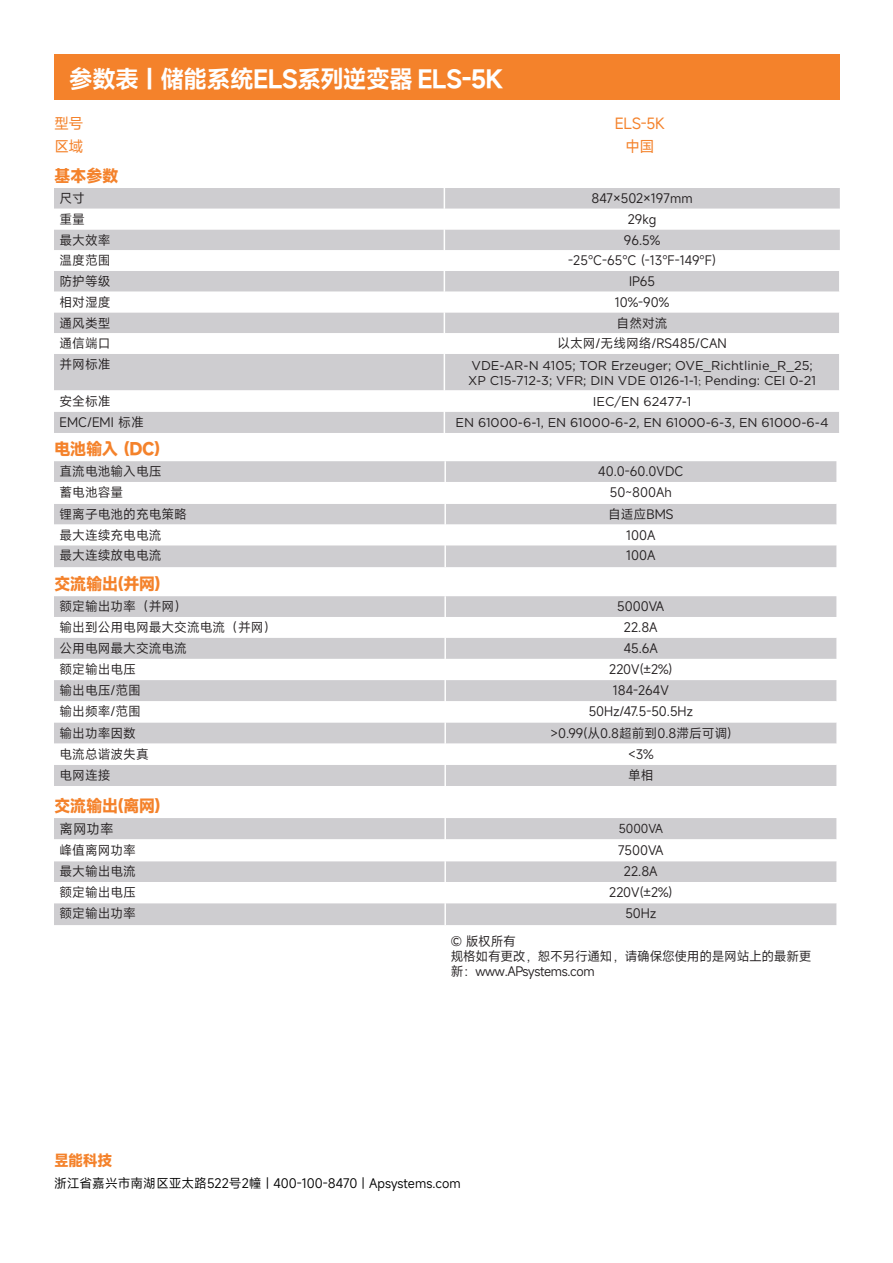
<style>
.page{position:relative;width:893px;height:1263px;background:#fff}
.page>*{position:absolute;margin:0;border:0;box-sizing:border-box;transform-origin:0 0}
.t1{font:600 24px "Mi Sans";letter-spacing:-.03em;color:#fff}
.t2{font:700 16.5px "Mi Sans";letter-spacing:-.035em;color:#f4822b}
.t3{font:15px "Mi Sans";letter-spacing:-.025em;color:#f4822b}
.t4{font:700 15px "Mi Sans";color:#f4822b}
.t5{font:13.5px "Mi Sans";color:#231f20}
.t6{font:12.75px "Mi Sans";color:#231f20}
.t7{font:12.75px "Gotham";color:#231f20}
.t8{font:12.75px/15px "Mi Sans";letter-spacing:-.025em;color:#231f20}
.t9{font:12.75px "Mi Sans";color:#000}
.t10{font:12px "Mi Sans";color:#231f20}
.s1{font-family:"Adobe Song Std";font-weight:300}
</style>
<div class="page">
<div style="left:54px;top:54px;width:785px;height:46px;background:#f4822b"></div>
<div style="left:54px;top:188px;width:786px;height:245px;background:#cecdd0"></div>
<svg style="left:54px;top:209px;width:786px;height:203px"></svg>
<hr style="left:444px;top:354px;width:1px;height:36px;background:#fff">
<svg style="left:444px;top:390px;width:1px;height:43px"></svg>
<hr style="left:839px;top:271px;width:2px;height:21px;background:#fff">
<hr style="left:839px;top:292px;width:2px;height:20px;background:#fff">
<hr style="left:839px;top:312px;width:2px;height:21px;background:#fff">
<hr style="left:839px;top:333px;width:2px;height:21px;background:#fff">
<hr style="left:839px;top:354px;width:2px;height:36px;background:#fff">
<hr style="left:839px;top:390px;width:2px;height:22px;background:#fff">
<hr style="left:839px;top:412px;width:2px;height:21px;background:#fff">
<svg style="left:444px;top:188px;width:1px;height:166px"></svg>
<div style="left:54px;top:461px;width:782px;height:106px;background:#cecdd0"></div>
<svg style="left:54px;top:482px;width:782px;height:63px"></svg>
<hr style="left:444px;top:461px;width:2px;height:21px;background:#fff">
<hr style="left:444px;top:482px;width:2px;height:22px;background:#fff">
<hr style="left:444px;top:504px;width:2px;height:20px;background:#fff">
<hr style="left:444px;top:524px;width:2px;height:21px;background:#fff">
<hr style="left:444px;top:545px;width:2px;height:22px;background:#fff">
<div style="left:54px;top:596px;width:782px;height:190px;background:#cecdd0"></div>
<svg style="left:54px;top:617px;width:782px;height:148px"></svg>
<hr style="left:444px;top:596px;width:2px;height:21px;background:#fff">
<hr style="left:444px;top:617px;width:2px;height:21px;background:#fff">
<hr style="left:444px;top:638px;width:2px;height:21px;background:#fff">
<hr style="left:444px;top:659px;width:2px;height:21px;background:#fff">
<hr style="left:444px;top:680px;width:2px;height:21px;background:#fff">
<hr style="left:444px;top:701px;width:2px;height:21px;background:#fff">
<hr style="left:444px;top:722px;width:2px;height:22px;background:#fff">
<hr style="left:444px;top:744px;width:2px;height:21px;background:#fff">
<hr style="left:444px;top:765px;width:2px;height:21px;background:#fff">
<div style="left:54px;top:818px;width:782px;height:107px;background:#cecdd0"></div>
<svg style="left:54px;top:839px;width:782px;height:64px"></svg>
<hr style="left:444px;top:818px;width:2px;height:21px;background:#fff">
<hr style="left:444px;top:839px;width:2px;height:22px;background:#fff">
<hr style="left:444px;top:861px;width:2px;height:21px;background:#fff">
<hr style="left:444px;top:882px;width:2px;height:21px;background:#fff">
<hr style="left:444px;top:903px;width:2px;height:22px;background:#fff">
<p class="t1" style="left:69px;top:63px;width:436px">参数表 | 储能系统ELS系列逆变器 ELS-5K</p>
<p class="t3" style="left:54px;top:113px;width:31px">型号</p>
<p class="t3" style="left:54px;top:136px;width:31px">区域</p>
<p class="t2" style="left:54px;top:165px;width:66px">基本参数</p>
<p class="t6" style="left:60px;top:190px;width:27px">尺寸</p>
<p class="t6" style="left:592px;top:190px;width:103px">847×502×197mm</p>
<p class="t6" style="left:60px;top:211px;width:27px">重量</p>
<p class="t6" style="left:628px;top:211px;width:30px">29kg</p>
<p class="t6" style="left:60px;top:231px;width:52px">最大效率</p>
<p class="t6" style="left:624px;top:231px;width:38px">96.5%</p>
<p class="t6" style="left:60px;top:252px;width:52px">温度范围</p>
<p class="t6" style="left:568px;top:252px;width:149px">-25°C-65°C (-13°F-149°F)</p>
<p class="t6" style="left:60px;top:273px;width:52px">防护等级</p>
<p class="t6" style="left:629px;top:273px;width:28px">IP65</p>
<p class="t6" style="left:60px;top:294px;width:52px">相对湿度</p>
<p class="t6" style="left:615px;top:294px;width:56px">10%-90%</p>
<p class="t6" style="left:60px;top:314px;width:52px">通风类型</p>
<p class="t6" style="left:617px;top:314px;width:52px">自然对流</p>
<p class="t6" style="left:60px;top:335px;width:52px">通信端口</p>
<p class="t6" style="left:557px;top:335px;width:171px">以太网/无线网络/RS485/CAN</p>
<p class="t6" style="left:60px;top:356px;width:52px">并网标准</p>
<p class="t7" style="left:471px;top:357px;width:343px">VDE-AR-N 4105; TOR Erzeuger; OVE_Richtlinie_R_25;</p>
<p class="t7" style="left:468px;top:372px;width:349px">XP C15-712-3; VFR; DIN VDE 0126-1-1<span class="s1">;</span> Pending: CEI 0-21</p>
<p class="t6" style="left:60px;top:392px;width:52px">安全标准</p>
<p class="t7" style="left:593px;top:393px;width:100px">IEC/EN 62477-1</p>
<p class="t6" style="left:60px;top:414px;width:86px">EMC/EMI 标准</p>
<p class="t7" style="left:456px;top:415px;width:375px">EN 61000-6-1, EN 61000-6-2, EN 61000-6-3, EN 61000-6-4</p>
<p class="t2" style="left:54px;top:438px;width:108px">电池输入 (DC)</p>
<p class="t6" style="left:60px;top:463px;width:103px">直流电池输入电压</p>
<p class="t6" style="left:598px;top:463px;width:87px">40.0-60.0VDC</p>
<p class="t6" style="left:60px;top:484px;width:65px">蓄电池容量</p>
<p class="t6" style="left:610px;top:484px;width:63px">50~800Ah</p>
<p class="t6" style="left:60px;top:506px;width:129px">锂离子电池的充电策略</p>
<p class="t6" style="left:608px;top:506px;width:67px">自适应BMS</p>
<p class="t6" style="left:60px;top:526px;width:103px">最大连续充电电流</p>
<p class="t6" style="left:626px;top:526px;width:31px">100A</p>
<p class="t6" style="left:60px;top:547px;width:103px">最大连续放电电流</p>
<p class="t6" style="left:626px;top:547px;width:31px">100A</p>
<p class="t2" style="left:54px;top:573px;width:108px">交流输出(并网)</p>
<p class="t6" style="left:60px;top:598px;width:129px">额定输出功率（并网）</p>
<p class="t6" style="left:617px;top:598px;width:49px">5000VA</p>
<p class="t6" style="left:60px;top:619px;width:218px">输出到公用电网最大交流电流（并网）</p>
<p class="t6" style="left:624px;top:619px;width:35px">22.8A</p>
<p class="t6" style="left:60px;top:640px;width:129px">公用电网最大交流电流</p>
<p class="t6" style="left:624px;top:640px;width:36px">45.6A</p>
<p class="t6" style="left:60px;top:661px;width:78px">额定输出电压</p>
<p class="t6" style="left:609px;top:661px;width:65px">220V(±2%)</p>
<p class="t6" style="left:60px;top:682px;width:83px">输出电压/范围</p>
<p class="t6" style="left:613px;top:682px;width:57px">184-264V</p>
<p class="t6" style="left:60px;top:703px;width:83px">输出频率/范围</p>
<p class="t6" style="left:589px;top:703px;width:106px">50Hz/47.5-50.5Hz</p>
<p class="t6" style="left:60px;top:724px;width:78px">输出功率因数</p>
<p class="t6" style="left:550px;top:724px;width:182px">&gt;0.99(从0.8超前到0.8滞后可调)</p>
<p class="t6" style="left:60px;top:745px;width:91px">电流总谐波失真</p>
<p class="t6" style="left:628px;top:745px;width:27px">&lt;3%</p>
<p class="t6" style="left:60px;top:767px;width:52px">电网连接</p>
<p class="t6" style="left:628px;top:767px;width:27px">单相</p>
<p class="t3" style="left:615px;top:113px;width:51px">ELS-5K</p>
<p class="t3" style="left:625px;top:136px;width:31px">中国</p>
<p class="t2" style="left:54px;top:795px;width:109px">交流输出(离网)</p>
<p class="t5" style="left:60px;top:820px;width:55px">离网功率</p>
<p class="t10" style="left:619px;top:820px;width:46px">5000VA</p>
<p class="t6" style="left:60px;top:841px;width:78px">峰值离网功率</p>
<p class="t6" style="left:618px;top:841px;width:47px">7500VA</p>
<p class="t6" style="left:60px;top:863px;width:78px">最大输出电流</p>
<p class="t6" style="left:624px;top:863px;width:35px">22.8A</p>
<p class="t6" style="left:60px;top:884px;width:78px">额定输出电压</p>
<p class="t6" style="left:609px;top:884px;width:65px">220V(±2%)</p>
<p class="t6" style="left:60px;top:905px;width:78px">额定输出功率</p>
<p class="t6" style="left:625px;top:905px;width:32px">50Hz</p>
<p class="t6" style="left:451px;top:932px;width:67px">© 版权所有</p>
<p class="t8" style="left:451px;top:948px;width:362px">规格如有更改，恕不另行通知，请确保您使用的是网站上的最新更新：www.APsystems.com</p>
<p class="t4" style="left:54px;top:1151px;width:60px">昱能科技</p>
<p class="t9" style="left:54px;top:1175px;width:408px">浙江省嘉兴市南湖区亚太路522号2幢 | 400-100-8470 | Apsystems.com</p>
</div>
